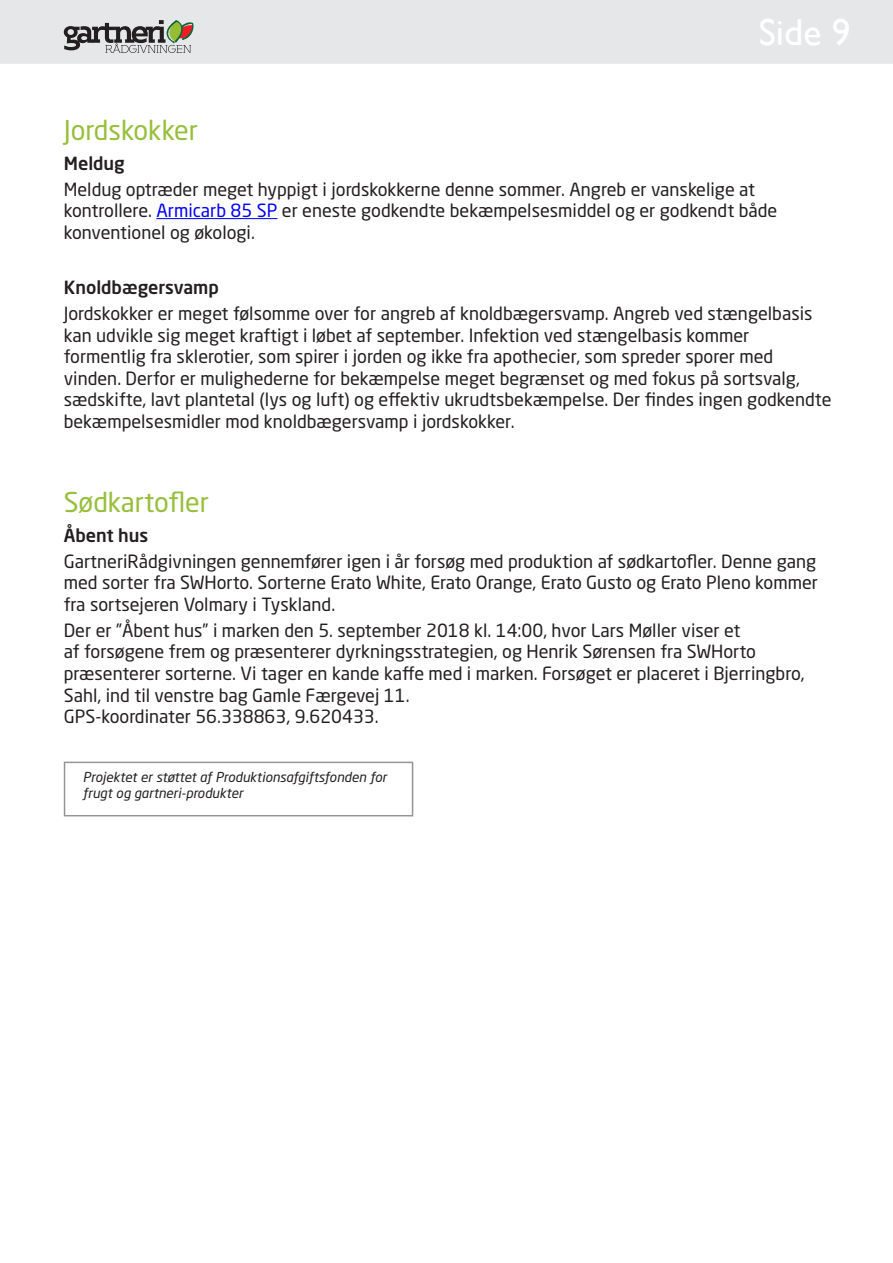
<style>
.page{position:relative;width:893px;height:1263px;background:#fff}
.page>*{position:absolute;margin:0;border:0;box-sizing:border-box;transform-origin:0 0}
.t1{font:37.5px "Gill Sans";color:#fff}
.Overskrift_16_grøn{font:27px "Neo Sans Std";color:#97be3c}
.Brødtekst{font:18px/21.6px "Neo Sans Std";color:#231f20}
.Brødtekst_fed{font:500 18px "Neo Sans Std";color:#231f20}
.Indholdsfortegnelse{font:italic 13.5px/16.2px "Neo Sans Std";color:#231f20}
.s1{color:#00f}
</style>
<div class="page">
<div style="left:1px;top:1px;width:891px;height:62px;background:#e6e7e9"></div>
<div style="left:0;top:0;width:893px;height:64px;border:2px solid #e6e7e9"></div>
<svg style="left:64px;top:20px;width:130px;height:33px"></svg>
<hr style="left:156px;top:218px;width:121px;height:1px;background:#00f">
<div style="left:64px;top:762px;width:349px;height:54px;border:2px solid #939598"></div>
<p class="t1" style="left:759px;top:10px;width:93px">Side 9</p>
<p class="Overskrift_16_grøn" style="left:64px;top:114px;width:136px">Jordskokker</p>
<p class="Brødtekst_fed" style="left:64px;top:152px;width:63px">Meldug</p>
<p class="Brødtekst" style="left:64px;top:178px;width:715px">Meldug optræder meget hyppigt i jordskokkerne denne sommer. Angreb er vanskelige at kontrollere. <span class="s1">Armicarb 85 SP</span> er eneste godkendte bekæmpelsesmiddel og er godkendt både konventionel og økologi.</p>
<p class="Brødtekst_fed" style="left:64px;top:276px;width:157px">Knoldbægersvamp</p>
<p class="Brødtekst" style="left:64px;top:302px;width:769px">Jordskokker er meget følsomme over for angreb af knoldbægersvamp. Angreb ved stængelbasis kan udvikle sig meget kraftigt i løbet af september. Infektion ved stængelbasis kommer formentlig fra sklerotier, som spirer i jorden og ikke fra apothecier, som spreder sporer med vinden. Derfor er mulighederne for bekæmpelse meget begrænset og med fokus på sortsvalg, sædskifte, lavt plantetal (lys og luft) og effektiv ukrudtsbekæmpelse. Der findes ingen godkendte bekæmpelsesmidler mod knoldbægersvamp i jordskokker.</p>
<p class="Overskrift_16_grøn" style="left:64px;top:486px;width:147px">Sødkartofler</p>
<p class="Brødtekst_fed" style="left:64px;top:524px;width:86px">Åbent hus</p>
<p class="Brødtekst" style="left:64px;top:550px;width:756px;text-align:justify">GartneriRådgivningen gennemfører igen i år forsøg med produktion af sødkartofler. Denne gang med sorter fra SWHorto. Sorterne Erato White, Erato Orange, Erato Gusto og Erato Pleno kommer fra sortsejeren Volmary i Tyskland.</p>
<p class="Brødtekst" style="left:64px;top:619px;width:742px">Der er ”Åbent hus” i marken den 5. september 2018 kl. 14:00, hvor Lars Møller viser et<br>af forsøgene frem og præsenterer dyrkningsstrategien, og Henrik Sørensen fra SWHorto præsenterer sorterne. Vi tager en kande kaffe med i marken. Forsøget er placeret i Bjerringbro, Sahl, ind til venstre bag Gamle Færgevej 11.<br>GPS-koordinater 56.338863, 9.620433.</p>
<p class="Indholdsfortegnelse" style="left:83px;top:769px;width:305px">Projektet er støttet af Produktionsafgiftsfonden for frugt og gartneri-produkter</p>
</div>
